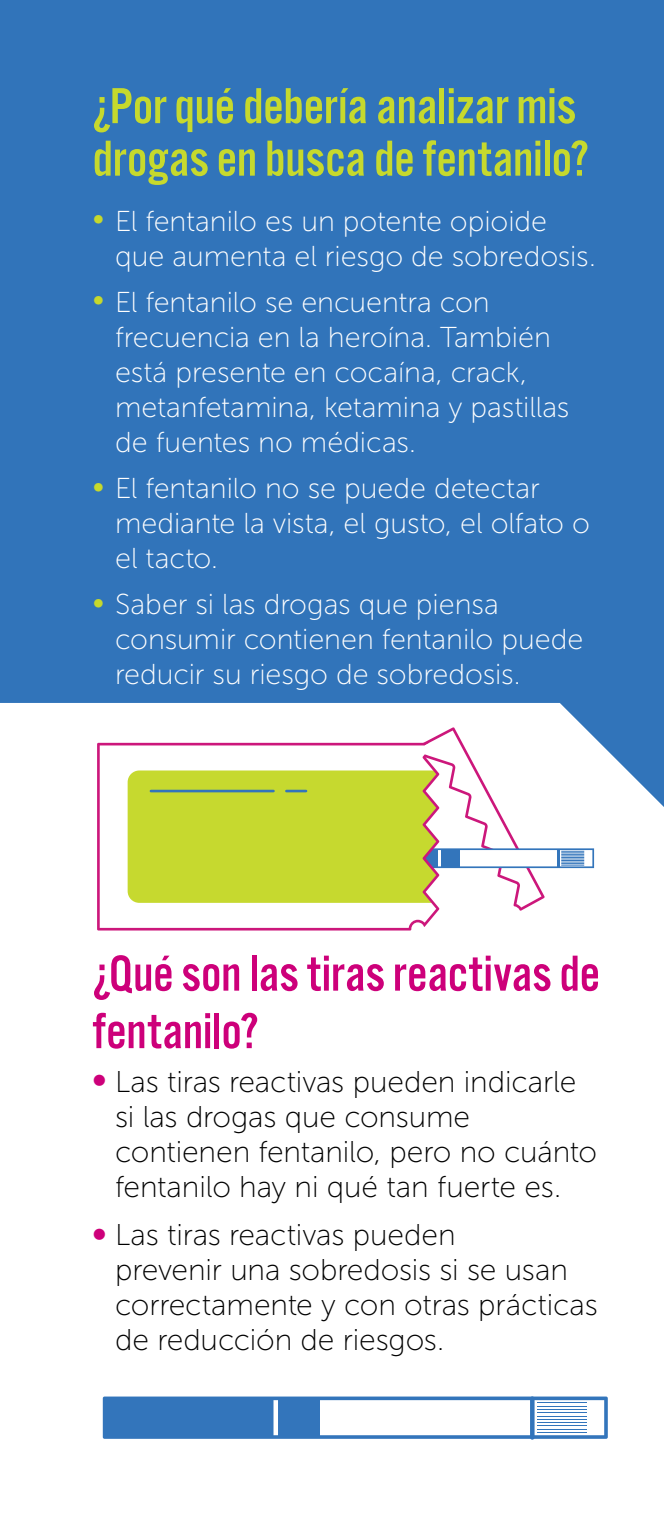
<style>
.page{position:relative;width:664px;height:1530px;background:#fff}
.page>*{position:absolute;margin:0;border:0;box-sizing:border-box;transform-origin:0 0}
.Subhead{font:52.5px/52.5px "Alternate Got No 3 D";letter-spacing:-.005em;color:#c6d92d}
.Subhead-2{font:52.5px/57.5px "Alternate Got No 3 D";color:#cd007a}
.t1{font:30px/35px "Museo Sans 100";letter-spacing:-.005em;color:#000}
.t2{font:28.75px/35px "Museo Sans 100";color:#fff}
.s1{font-family:"Museo Sans 300";font-size:30px;color:#c6d92d}
.s2{font-family:"Museo Sans 900";color:#cd007a}
</style>
<div class="page">
<div style="left:0;top:0;width:664px;height:807px;background:#3174ba"></div>
<svg style="left:358px;top:727px;width:236px;height:184px"></svg>
<svg style="left:97px;top:743px;width:342px;height:188px;fill:#c6d92f"></svg>
<div style="left:273px;top:1396px;width:5px;height:42px;background:#a2c0e0;border-radius:2px"></div>
<svg style="left:103px;top:1397px;width:505px;height:42px"></svg>
<hr style="left:537px;top:1402px;width:50px;height:1px;background:#3375bb">
<hr style="left:537px;top:1406px;width:50px;height:1px;background:#3375bb">
<hr style="left:537px;top:1409px;width:50px;height:1px;background:#3375bb">
<hr style="left:537px;top:1412px;width:50px;height:1px;background:#3375bb">
<hr style="left:537px;top:1416px;width:50px;height:1px;background:#3375bb">
<hr style="left:537px;top:1419px;width:50px;height:1px;background:#3375bb">
<hr style="left:537px;top:1422px;width:50px;height:1px;background:#3375bb">
<hr style="left:537px;top:1425px;width:50px;height:1px;background:#3375bb">
<hr style="left:537px;top:1429px;width:50px;height:1px;background:#3375bb">
<hr style="left:537px;top:1432px;width:50px;height:1px;background:#3375bb">
<hr style="left:530px;top:1396px;width:4px;height:44px;background:#3375bb;border-radius:2px">
<p class="Subhead" style="left:93px;top:81px;width:498px">¿Por qué debería analizar mis drogas en busca de fentanilo?</p>
<p class="t2" style="left:115px;top:204px;width:482px;text-indent:-22px"><span class="s1">•</span> El fentanilo es un potente opioide que aumenta el riesgo de sobredosis.</p>
<p class="t2" style="left:115px;top:285px;width:456px;text-indent:-22px"><span class="s1">•</span> El fentanilo se encuentra con frecuencia en la heroína. También está presente en cocaína, crack, metanfetamina, ketamina y pastillas de fuentes no médicas.</p>
<p class="t2" style="left:115px;top:471px;width:476px;text-indent:-22px"><span class="s1">•</span> El fentanilo no se puede detectar mediante la vista, el gusto, el olfato o el tacto.</p>
<p class="t2" style="left:115px;top:587px;width:470px;text-indent:-22px"><span class="s1">•</span> Saber si las drogas que piensa consumir contienen fentanilo puede reducir su riesgo de sobredosis.</p>
<p class="Subhead-2" style="left:93px;top:946px;width:509px">¿Qué son las tiras reactivas de fentanilo?</p>
<p class="t1" style="left:115px;top:1064px;width:483px;text-indent:-22px"><span class="s2">•</span> Las tiras reactivas pueden indicarle si las drogas que consume contienen fentanilo, pero no cuánto fentanilo hay ni qué tan fuerte es.</p>
<p class="t1" style="left:115px;top:1218px;width:484px;text-indent:-22px"><span class="s2">•</span> Las tiras reactivas pueden<br>prevenir una sobredosis si se usan correctamente y con otras prácticas de reducción de riesgos.</p>
</div>
